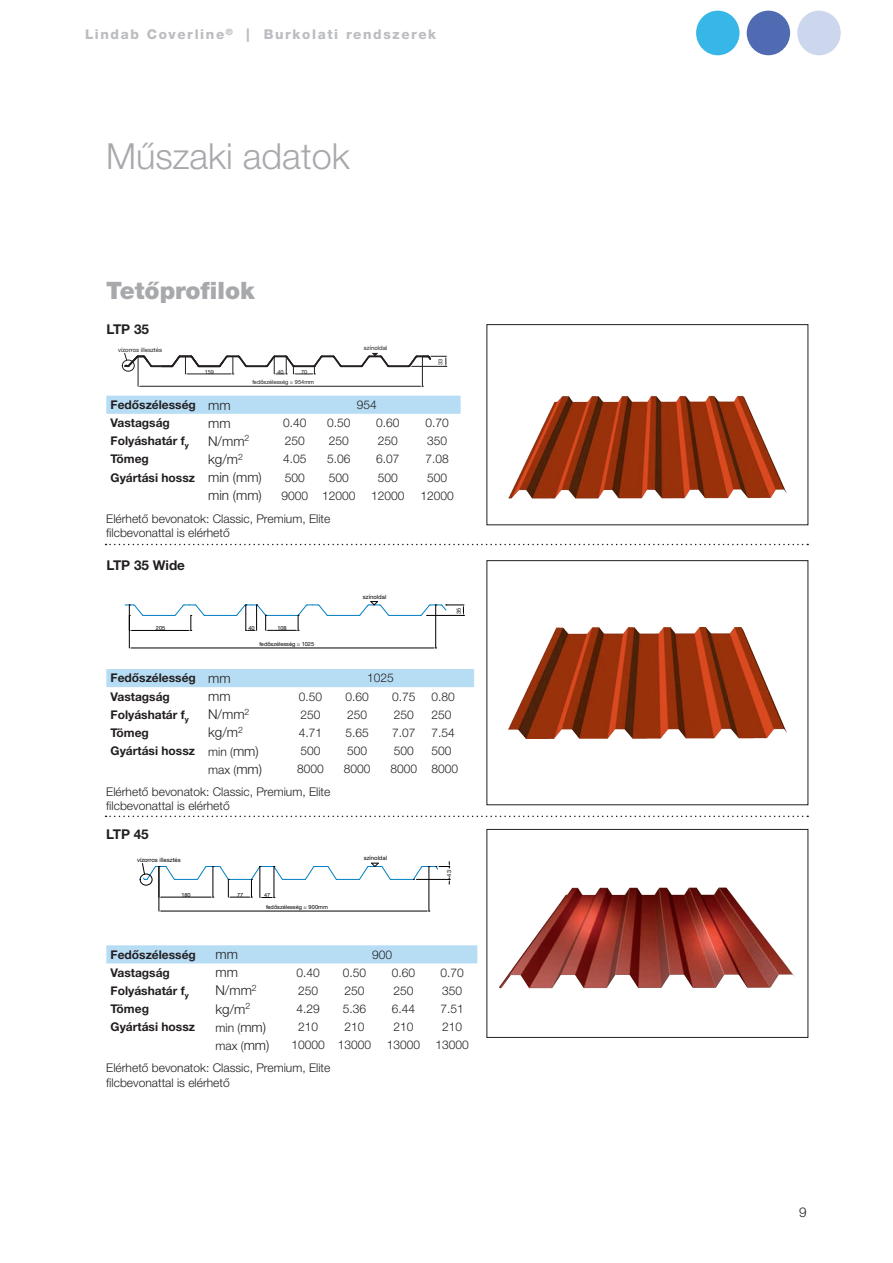
<style>
.page{position:relative;width:893px;height:1263px;background:#fff}
.page>*{position:absolute;margin:0;border:0;box-sizing:border-box;transform-origin:0 0}
.t1{font:300 36px "Helvetica Neue LT Pro";color:#a8a9ad}
.t2{font:900 24px "Helvetica Neue LT Pro";color:#a8a9ad}
.t3{font:300 13.5px "Helvetica Neue LT Pro";color:#231f20}
.t4{font:800 13.5px "Helvetica Neue LT Std";letter-spacing:.12em;color:#bcbdc0}
.t5{font:700 13.5px "Helvetica Neue LT Pro";color:#231f20}
.t6{font:300 12px/14.4px "Helvetica Neue LT Pro";color:#231f20}
.t7{font:700 12px "Helvetica Neue LT Pro";color:#231f20}
.t8{font:6px "Helvetica Neue CE";color:#000}
.t9{font:6px "Helvetica Neue CE";color:#231f20}
.t10{font:5.7px/12px "Helvetica Neue CE";color:#000}
.t11{font:5.7px/10.5px "Helvetica Neue CE";color:#231f20}
.s1{font-weight:300;font-size:13.5px}
.s2{font-weight:300}
.s3{font-size:13.5px}
</style>
<div class="page">
<svg style="left:106px;top:544px;width:702px;height:1px"></svg>
<hr style="left:143px;top:615px;width:32px;height:1px;background:#007ec5">
<hr style="left:205px;top:615px;width:31px;height:1px;background:#007ec5">
<hr style="left:389px;top:615px;width:32px;height:1px;background:#007ec5">
<hr style="left:328px;top:615px;width:31px;height:1px;background:#007ec5">
<svg style="left:235px;top:604px;width:93px;height:27px"></svg>
<hr style="left:132px;top:630px;width:56px;height:1px;background:#000">
<svg style="left:174px;top:604px;width:31px;height:27px"></svg>
<hr style="left:129px;top:605px;width:1px;height:43px;background:#000">
<hr style="left:435px;top:605px;width:1px;height:43px;background:#000">
<hr style="left:132px;top:648px;width:301px;height:1px;background:#000">
<svg style="left:125px;top:604px;width:19px;height:27px"></svg>
<svg style="left:420px;top:604px;width:44px;height:12px"></svg>
<svg style="left:358px;top:601px;width:32px;height:15px"></svg>
<img style="left:509px;top:627px;width:277px;height:111px">
<img style="left:509px;top:395px;width:277px;height:104px">
<div style="left:487px;top:324px;width:321px;height:201px;border:1px solid #231f20"></div>
<div style="left:106px;top:669px;width:368px;height:18px;background:#b7ddf5"></div>
<div style="left:106px;top:396px;width:355px;height:18px;background:#b7ddf5"></div>
<svg style="left:106px;top:816px;width:702px;height:1px"></svg>
<hr style="left:159px;top:866px;width:1px;height:45px;background:#000">
<hr style="left:429px;top:866px;width:1px;height:45px;background:#000">
<hr style="left:161px;top:911px;width:265px;height:1px;background:#000">
<div style="left:140px;top:874px;width:12px;height:11px;border:1px solid #000;border-radius:50%"></div>
<svg style="left:142px;top:862px;width:308px;height:36px"></svg>
<img style="left:499px;top:887px;width:296px;height:102px">
<div style="left:487px;top:829px;width:321px;height:208px;border:1px solid #231f20"></div>
<div style="left:106px;top:945px;width:371px;height:18px;background:#b7ddf5"></div>
<div style="left:696px;top:11px;width:43px;height:44px;background:#37b6e8;border-radius:50%"></div>
<div style="left:747px;top:11px;width:43px;height:44px;background:#516bb3;border-radius:50%"></div>
<div style="left:797px;top:11px;width:44px;height:44px;background:#ccd6ec;border-radius:50%"></div>
<hr style="left:138px;top:356px;width:1px;height:30px;background:#231f20">
<hr style="left:422px;top:356px;width:1px;height:30px;background:#231f20">
<hr style="left:140px;top:386px;width:280px;height:1px;background:#231f20">
<div style="left:122px;top:360px;width:12px;height:11px;border:1px solid #231f20;border-radius:50%"></div>
<svg style="left:123px;top:353px;width:324px;height:22px"></svg>
<p class="t4" style="left:85px;top:27px;width:353px">Lindab Coverline<sup>®</sup> | Burkolati rendszerek</p>
<h1 class="t1" style="left:106px;top:134px;width:245px">Műszaki adatok</h1>
<h2 class="t2" style="left:106px;top:276px;width:150px">Tetőprofilok</h2>
<p class="t5" style="left:106px;top:321px;width:44px">LTP 35</p>
<p class="t9" style="left:118px;top:346px;width:45px">vízorros illesztés</p>
<p class="t11" style="left:205px;top:366px;width:11px">159</p>
<p class="t11" style="left:252px;top:366px;width:63px;text-indent:49px">70 fedőszélesség = 954mm</p>
<p class="t11" style="left:277px;top:366px;width:8px">40</p>
<p class="t9" style="left:364px;top:344px;width:25px">színoldal</p>
<p class="t11" style="left:435px;top:365px;width:8px;rotate:-90deg">33</p>
<p class="t7" style="left:111px;top:397px;width:122px">Fedőszélesség <span class="s1">mm</span></p>
<p class="t6" style="left:357px;top:397px;width:22px">954</p>
<p class="t7" style="left:111px;top:415px;width:61px">Vastagság</p>
<p class="t3" style="left:208px;top:415px;width:24px">mm</p>
<p class="t6" style="left:283px;top:415px;width:25px">0.40</p>
<p class="t6" style="left:327px;top:415px;width:25px">0.50</p>
<p class="t6" style="left:376px;top:415px;width:25px">0.60</p>
<p class="t6" style="left:426px;top:415px;width:25px">0.70</p>
<p class="t7" style="left:111px;top:433px;width:80px">Folyáshatár f<sub>y</sub></p>
<p class="t3" style="left:208px;top:433px;width:43px">N/mm<sup>2</sup></p>
<p class="t6" style="left:285px;top:434px;width:22px">250</p>
<p class="t6" style="left:329px;top:434px;width:22px">250</p>
<p class="t6" style="left:378px;top:434px;width:22px">250</p>
<p class="t6" style="left:427px;top:434px;width:22px">350</p>
<p class="t7" style="left:111px;top:452px;width:40px">Tömeg</p>
<p class="t3" style="left:208px;top:451px;width:36px">kg/m<sup>2</sup></p>
<p class="t6" style="left:283px;top:452px;width:25px">4.05</p>
<p class="t6" style="left:327px;top:452px;width:25px">5.06</p>
<p class="t6" style="left:376px;top:452px;width:25px">6.07</p>
<p class="t6" style="left:426px;top:452px;width:25px">7.08</p>
<p class="t7" style="left:111px;top:470px;width:153px">Gyártási hossz <span class="s1">min (mm)</span></p>
<p class="t6" style="left:285px;top:470px;width:22px">500</p>
<p class="t6" style="left:329px;top:470px;width:22px">500</p>
<p class="t6" style="left:378px;top:470px;width:22px">500</p>
<p class="t6" style="left:427px;top:470px;width:22px">500</p>
<p class="t3" style="left:208px;top:487px;width:55px">min (mm)</p>
<p class="t6" style="left:281px;top:488px;width:76px">9000 12000</p>
<p class="t6" style="left:371px;top:488px;width:35px">12000</p>
<p class="t6" style="left:421px;top:488px;width:35px">12000</p>
<p class="t6" style="left:106px;top:511px;width:226px">Elérhető bevonatok: Classic, Premium, Elite filcbevonattal is elérhető</p>
<p class="t5" style="left:106px;top:557px;width:80px">LTP 35 Wide</p>
<p class="t10" style="left:156px;top:622px;width:11px">205</p>
<p class="t10" style="left:248px;top:622px;width:8px">40</p>
<p class="t10" style="left:278px;top:622px;width:11px">108</p>
<p class="t10" style="left:259px;top:638px;width:56px">fedőszélesség = 1025</p>
<p class="t8" style="left:363px;top:593px;width:25px">színoldal</p>
<p class="t10" style="left:453px;top:614px;width:8px;rotate:-90deg">35</p>
<p class="t7" style="left:111px;top:670px;width:122px">Fedőszélesség <span class="s1">mm</span></p>
<p class="t6" style="left:367px;top:671px;width:28px">1025</p>
<p class="t7" style="left:111px;top:689px;width:61px">Vastagság</p>
<p class="t3" style="left:208px;top:688px;width:24px">mm</p>
<p class="t6" style="left:299px;top:689px;width:25px">0.50</p>
<p class="t6" style="left:345px;top:689px;width:25px">0.60</p>
<p class="t6" style="left:392px;top:689px;width:25px">0.75</p>
<p class="t6" style="left:432px;top:689px;width:25px">0.80</p>
<p class="t7" style="left:111px;top:707px;width:80px">Folyáshatár f<sub>y</sub></p>
<p class="t3" style="left:208px;top:706px;width:43px">N/mm<sup>2</sup></p>
<p class="t6" style="left:300px;top:707px;width:22px">250</p>
<p class="t6" style="left:347px;top:707px;width:22px">250</p>
<p class="t6" style="left:394px;top:707px;width:22px">250</p>
<p class="t6" style="left:432px;top:707px;width:22px">250</p>
<p class="t7" style="left:111px;top:725px;width:40px">Tömeg</p>
<p class="t3" style="left:208px;top:724px;width:36px">kg/m<sup>2</sup></p>
<p class="t6" style="left:299px;top:725px;width:25px">4.71</p>
<p class="t6" style="left:345px;top:725px;width:25px">5.65</p>
<p class="t6" style="left:392px;top:725px;width:25px">7.07</p>
<p class="t6" style="left:432px;top:725px;width:25px">7.54</p>
<p class="t7" style="left:111px;top:743px;width:150px">Gyártási hossz <span class="s2">min (</span><span class="s1">mm)</span></p>
<p class="t6" style="left:300px;top:743px;width:22px">500</p>
<p class="t6" style="left:347px;top:743px;width:22px">500</p>
<p class="t6" style="left:394px;top:743px;width:22px">500</p>
<p class="t6" style="left:432px;top:743px;width:22px">500</p>
<p class="t6" style="left:208px;top:762px;width:55px">max (<span class="s3">mm)</span></p>
<p class="t6" style="left:297px;top:761px;width:28px">8000</p>
<p class="t6" style="left:344px;top:761px;width:28px">8000</p>
<p class="t6" style="left:391px;top:761px;width:69px">8000 8000</p>
<p class="t6" style="left:106px;top:784px;width:226px">Elérhető bevonatok: Classic, Premium, Elite filcbevonattal is elérhető</p>
<p class="t5" style="left:106px;top:826px;width:44px">LTP 45</p>
<p class="t8" style="left:137px;top:856px;width:45px">vízorros illesztés</p>
<p class="t8" style="left:364px;top:854px;width:25px">színoldal</p>
<p class="t10" style="left:182px;top:889px;width:11px">180</p>
<p class="t10" style="left:237px;top:889px;width:8px">77</p>
<p class="t10" style="left:266px;top:889px;width:63px;text-indent:-2px">47<br>fedőszélesség = 900mm</p>
<p class="t10" style="left:443px;top:876px;width:8px;rotate:-90deg">43</p>
<p class="t7" style="left:111px;top:947px;width:87px">Fedőszélesség</p>
<p class="t3" style="left:215px;top:946px;width:24px">mm</p>
<p class="t6" style="left:372px;top:947px;width:22px">900</p>
<p class="t7" style="left:111px;top:965px;width:61px">Vastagság</p>
<p class="t3" style="left:215px;top:964px;width:24px">mm</p>
<p class="t6" style="left:297px;top:965px;width:25px">0.40</p>
<p class="t6" style="left:343px;top:965px;width:25px">0.50</p>
<p class="t6" style="left:392px;top:965px;width:25px">0.60</p>
<p class="t6" style="left:441px;top:965px;width:25px">0.70</p>
<p class="t7" style="left:111px;top:983px;width:80px">Folyáshatár f<sub>y</sub></p>
<p class="t3" style="left:215px;top:982px;width:43px">N/mm<sup>2</sup></p>
<p class="t6" style="left:298px;top:983px;width:22px">250</p>
<p class="t6" style="left:345px;top:983px;width:22px">250</p>
<p class="t6" style="left:393px;top:983px;width:22px">250</p>
<p class="t6" style="left:442px;top:983px;width:22px">350</p>
<p class="t7" style="left:111px;top:1001px;width:40px">Tömeg</p>
<p class="t3" style="left:215px;top:1000px;width:36px">kg/m<sup>2</sup></p>
<p class="t6" style="left:297px;top:1001px;width:25px">4.29</p>
<p class="t6" style="left:343px;top:1001px;width:25px">5.36</p>
<p class="t6" style="left:392px;top:1001px;width:25px">6.44</p>
<p class="t6" style="left:441px;top:1001px;width:25px">7.51</p>
<p class="t7" style="left:111px;top:1019px;width:86px">Gyártási hossz</p>
<p class="t6" style="left:215px;top:1020px;width:52px">min (<span class="s3">mm)</span></p>
<p class="t6" style="left:298px;top:1019px;width:22px">210</p>
<p class="t6" style="left:345px;top:1019px;width:22px">210</p>
<p class="t6" style="left:393px;top:1019px;width:22px">210</p>
<p class="t6" style="left:442px;top:1019px;width:22px">210</p>
<p class="t6" style="left:215px;top:1038px;width:55px">max (<span class="s3">mm)</span></p>
<p class="t6" style="left:292px;top:1038px;width:81px">10000 13000</p>
<p class="t6" style="left:387px;top:1038px;width:35px">13000</p>
<p class="t6" style="left:436px;top:1038px;width:35px">13000</p>
<p class="t6" style="left:106px;top:1060px;width:226px">Elérhető bevonatok: Classic, Premium, Elite filcbevonattal is elérhető</p>
<p class="t3" style="left:799px;top:1204px;width:9px">9</p>
</div>
